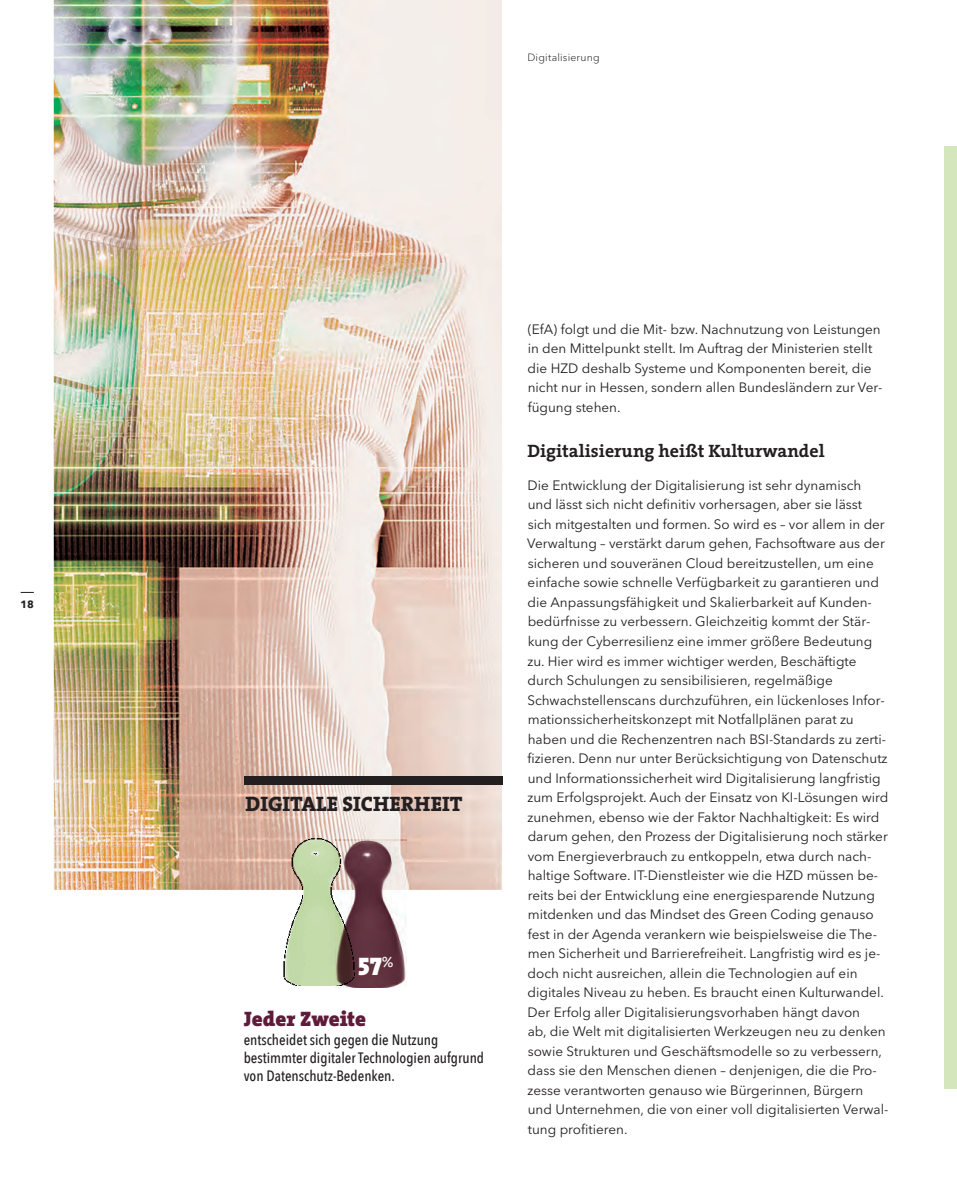
<style>
.page{position:relative;width:957px;height:1191px;background:#fff}
.page>*{position:absolute;margin:0;border:0;box-sizing:border-box;transform-origin:0 0}
.t1{font:25.5px "The Serif 9 Black Black Caps";color:#fff}
.t2{font:800 21px "The Serif 8";color:#231f20}
.t3{font:900 21px "The Serif 9";color:#5f1b3a}
.t4{font:700 18px "The Serif 7";color:#231f20}
.t5{font:500 15px/18px "Avenir Next Condensed";color:#231f20}
.t6{font:13.5px/19.5px "Avenir Next LT Pro";color:#231f20}
.t7{font:300 10.5px "Avenir Next LT Pro";letter-spacing:.02em;color:#231f20}
.t8{font:700 10.5px "Avenir Next LT Pro";color:#231f20}
</style>
<div class="page">
<svg style="left:21px;top:592px;width:13px;height:1px"></svg>
<div style="left:944px;top:146px;width:13px;height:943px;background:#d4e6bc"></div>
<img style="left:54px;top:0;width:448px;height:890px">
<img style="left:284px;top:837px;width:70px;height:149px">
<img style="left:335px;top:841px;width:71px;height:146px">
<div style="left:244px;top:776px;width:258px;height:8px;background:#231f20"></div>
<p class="t8" style="left:21px;top:597px;width:15px">18</p>
<p class="t7" style="left:527px;top:51px;width:74px">Digitalisierung</p>
<h2 class="t2" style="left:245px;top:786px;width:218px">DIGITALE SICHERHEIT</h2>
<h1 class="t1" style="left:358px;top:945px;width:37px">57<sup>%</sup></h1>
<h2 class="t3" style="left:244px;top:1001px;width:124px">Jeder Zweite</h2>
<p class="t5" style="left:244px;top:1031px;width:242px">entscheidet sich gegen die Nutzung bestimmter digitaler Technologien aufgrund von Datenschutz-Bedenken.</p>
<p class="t6" style="left:527px;top:319px;width:356px">(EfA) folgt und die Mit- bzw. Nachnutzung von Leistungen in den Mittelpunkt stellt. Im Auftrag der Ministerien stellt die HZD deshalb Systeme und Komponenten bereit, die nicht nur in Hessen, sondern allen Bundesländern zur Ver&shy;fügung stehen.</p>
<h3 class="t4" style="left:527px;top:436px;width:299px">Digitalisierung heißt Kulturwandel</h3>
<p class="t6" style="left:527px;top:475px;width:363px">Die Entwicklung der Digitalisierung ist sehr dynamisch und lässt sich nicht definitiv vorhersagen, aber sie lässt sich mitgestalten und formen. So wird es – vor allem in der Verwaltung – verstärkt darum gehen, Fachsoftware aus der sicheren und souveränen Cloud bereitzustellen, um eine einfache sowie schnelle Verfügbarkeit zu garantieren und die Anpassungsfähigkeit und Skalierbarkeit auf Kunden&shy;bedürfnisse zu verbessern. Gleichzeitig kommt der Stär&shy;kung der Cyberresilienz eine immer größere Bedeutung zu. Hier wird es immer wichtiger werden, Beschäftigte durch Schulungen zu sensibilisieren, regelmäßige Schwachstellenscans durchzuführen, ein lückenloses Infor&shy;mationssicherheitskonzept mit Notfallplänen parat zu haben und die Rechenzentren nach BSI-Standards zu zerti&shy;fizieren. Denn nur unter Berücksichtigung von Datenschutz und Informationssicherheit wird Digitalisierung langfristig zum Erfolgsprojekt. Auch der Einsatz von KI-Lösungen wird zunehmen, ebenso wie der Faktor Nachhaltigkeit: Es wird darum gehen, den Prozess der Digitalisierung noch stärker vom Energieverbrauch zu entkoppeln, etwa durch nach&shy;haltige Software. IT-Dienstleister wie die HZD müssen be&shy;reits bei der Entwicklung eine energiesparende Nutzung mitdenken und das Mindset des Green Coding genauso fest in der Agenda verankern wie beispielsweise die The&shy;men Sicherheit und Barrierefreiheit. Langfristig wird es je&shy;doch nicht ausreichen, allein die Technologien auf ein digitales Niveau zu heben. Es braucht einen Kulturwandel.<br>Der Erfolg aller Digitalisierungsvorhaben hängt davon<br>ab, die Welt mit digitalisierten Werkzeugen neu zu denken sowie Strukturen und Geschäftsmodelle so zu verbessern, dass sie den Menschen dienen – denjenigen, die die Pro&shy;zesse verantworten genauso wie Bürgerinnen, Bürgern und Unternehmen, die von einer voll digitalisierten Verwal&shy;tung profitieren.</p>
</div>
